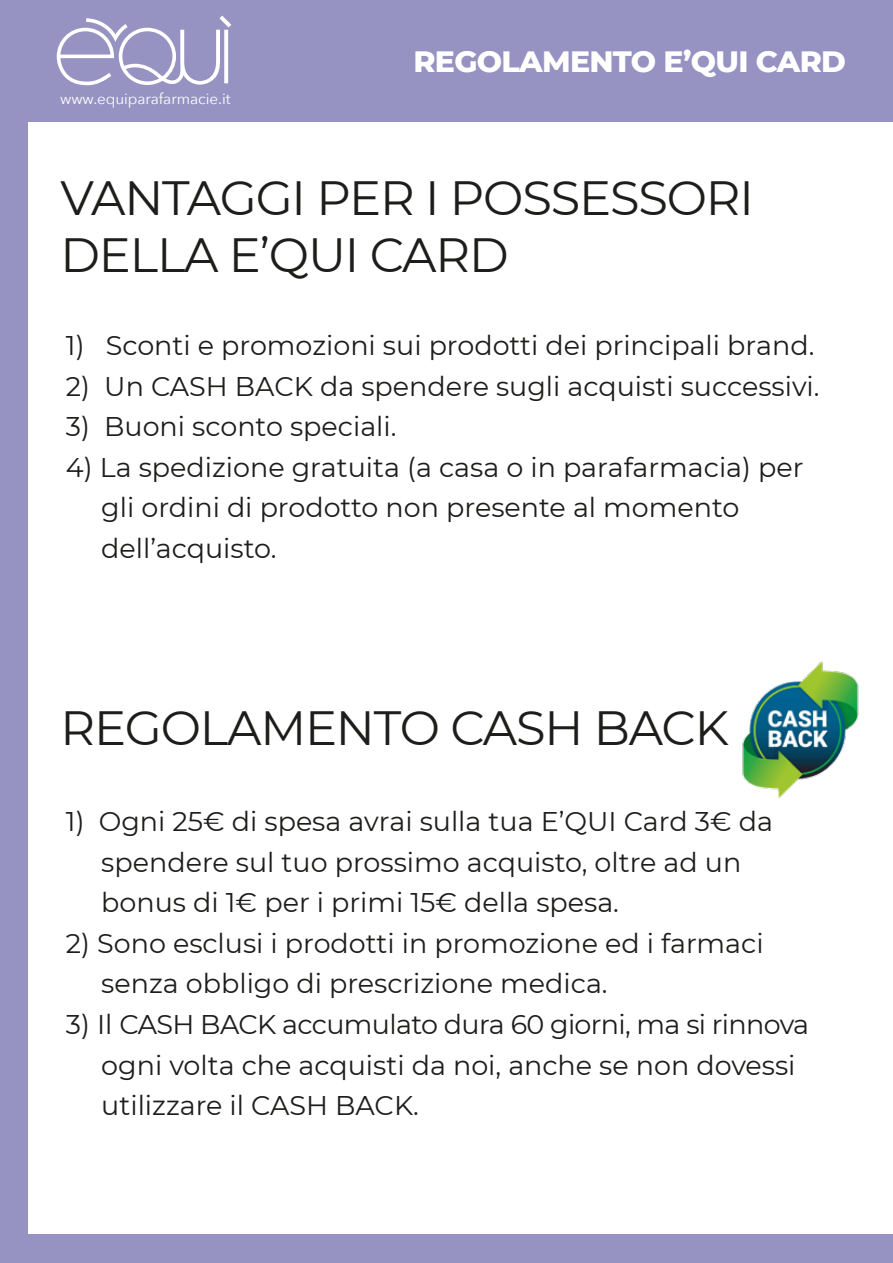
<style>
.page{position:relative;width:893px;height:1263px;background:#fff}
.page>*{position:absolute;margin:0;border:0;box-sizing:border-box;transform-origin:0 0}
.t1{font:48px/57.6px "Montserrat";letter-spacing:-.025em;color:#1d1d1b}
.t2{font:800 30px "Montserrat";letter-spacing:-.025em;color:#fff}
.t3{font:27px/40.5px "Montserrat";color:#1d1d1b}
.t4{font:15.15px "Avenir Next";letter-spacing:-.005em;color:#fff}
</style>
<div class="page">
<div style="left:0;top:0;width:28px;height:1263px;background:#9692c2"></div>
<div style="left:5px;top:1234px;width:888px;height:29px;background:#9692c2"></div>
<div style="left:0;top:0;width:893px;height:122px;background:#9692c2"></div>
<svg style="left:57px;top:16px;width:174px;height:69px"></svg>
<img style="left:742px;top:661px;width:117px;height:137px">
<p class="t4" style="left:60px;top:86px;width:172px">www.equiparafarmacie.it</p>
<p class="t2" style="left:413px;top:40px;width:434px">REGOLAMENTO E’QUI CARD</p>
<h1 class="t1" style="left:60px;top:167px;width:695px">VANTAGGI PER I POSSESSORI<br>DELLA E’QUI CARD</h1>
<p class="t3" style="left:66px;top:324px;width:750px">1) Sconti e promozioni sui prodotti dei principali brand.</p>
<p class="t3" style="left:66px;top:365px;width:755px">2) Un CASH BACK da spendere sugli acquisti successivi.</p>
<p class="t3" style="left:66px;top:405px;width:332px">3) Buoni sconto speciali.</p>
<p class="t3" style="left:101px;top:446px;width:704px;text-indent:-35px">4) La spedizione gratuita (a casa o in parafarmacia) per gli ordini di prodotto non presente al momento dell’acquisto.</p>
<h1 class="t1" style="left:60px;top:698px;width:670px">REGOLAMENTO CASH BACK</h1>
<p class="t3" style="left:101px;top:801px;width:673px;text-indent:-35px">1) Ogni 25€ di spesa avrai sulla tua E’QUI Card 3€ da spendere sul tuo prossimo acquisto, oltre ad un bonus di 1€ per i primi 15€ della spesa.</p>
<p class="t3" style="left:101px;top:922px;width:664px;text-indent:-35px">2) Sono esclusi i prodotti in promozione ed i farmaci senza obbligo di prescrizione medica.</p>
<p class="t3" style="left:101px;top:1003px;width:709px;text-indent:-35px">3) Il CASH BACK accumulato dura 60 giorni, ma si rinnova ogni volta che acquisti da noi, anche se non dovessi utilizzare il CASH BACK.</p>
</div>
